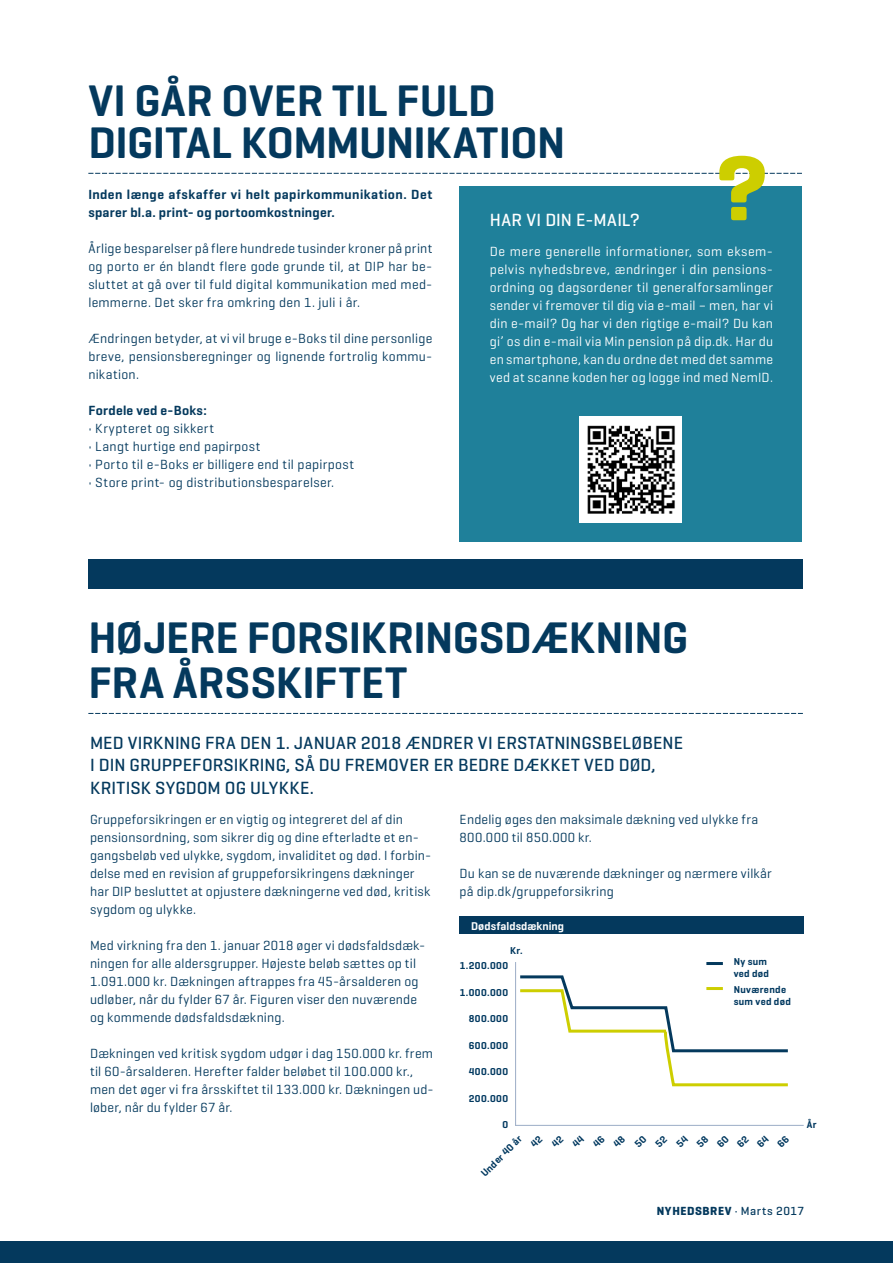
<style>
.page{position:relative;width:893px;height:1263px;background:#fff}
.page>*{position:absolute;margin:0;border:0;box-sizing:border-box;transform-origin:0 0}
.t1{font:700 93.75px "Geogrotesque";color:#cdce00}
.t2{font:600 45px/45px "Geogrotesque";letter-spacing:-.01em;color:#04395d}
.t3{font:500 18px/22.5px "Geogrotesque";letter-spacing:.005em;color:#04395d}
.t4{font:500 18px "Geogrotesque";letter-spacing:.025em;color:#fff}
.t5{font:13.5px/18px "Geogrotesque";letter-spacing:.015em;color:#04395d}
.t6{font:13.5px/18px "Geogrotesque";letter-spacing:.02em;color:#fff;text-align:justify}
.t7{font:600 13.5px/18px "Geogrotesque";letter-spacing:.03em;color:#04395d}
.t8{font:13.5px "Geogrotesque";letter-spacing:.04em;color:#04395d}
.t9{font:700 12px "Geogrotesque";letter-spacing:.045em;color:#04395d}
.t10{font:600 11.4px "Geogrotesque";letter-spacing:.005em;color:#fff}
.t11{font:600 10.2px/12px "Geogrotesque";letter-spacing:.04em;color:#00385f}
.s1{font-weight:500}
</style>
<div class="page">
<div style="left:460px;top:186px;width:342px;height:355px;background:#1f809a"></div>
<div style="left:88px;top:559px;width:715px;height:30px;background:#04395d"></div>
<svg style="left:88px;top:713px;width:715px;height:1px"></svg>
<svg style="left:88px;top:173px;width:714px;height:1px"></svg>
<img style="left:580px;top:417px;width:102px;height:105px">
<hr style="left:515px;top:962px;width:1px;height:164px;background:#9cadc6">
<hr style="left:515px;top:1125px;width:289px;height:1px;background:#9cadc6">
<svg style="left:520px;top:975px;width:268px;height:112px"></svg>
<hr style="left:706px;top:962px;width:17px;height:3px;background:#04395d">
<hr style="left:706px;top:987px;width:17px;height:3px;background:#cdce00">
<div style="left:459px;top:916px;width:345px;height:18px;background:#04395d"></div>
<div style="left:0;top:1242px;width:893px;height:21px;background:#04395d"></div>
<h2 class="t2" style="left:88px;top:79px;width:478px;line-height:42px">VI GÅR OVER TIL FULD<br>DIGITAL KOMMUNIKATION</h2>
<p class="t7" style="left:88px;top:185px;width:346px">Inden længe afskaffer vi helt papirkommunikation. Det sparer bl.a. print- og portoomkostninger.</p>
<p class="t5" style="left:88px;top:239px;width:346px;text-align:justify">Årlige besparelser på flere hundrede tusinder kroner på print og porto er én blandt flere gode grunde til, at DIP har be&shy;sluttet at gå over til fuld digital kommunikation med med&shy;lemmerne. Det sker fra omkring den 1. juli i år.</p>
<p class="t5" style="left:88px;top:329px;width:346px;text-align:justify">Ændringen betyder, at vi vil bruge e-Boks til dine personlige breve, pensionsberegninger og lignende fortrolig kommu&shy;nikation.</p>
<p class="t7" style="left:88px;top:401px;width:120px">Fordele ved e-Boks:</p>
<p class="t8" style="left:88px;top:420px;width:127px">• Krypteret og sikkert</p>
<p class="t5" style="left:88px;top:437px;width:174px">• Langt hurtige end papirpost</p>
<p class="t5" style="left:88px;top:455px;width:267px">• Porto til e-Boks er billigere end til papirpost</p>
<p class="t5" style="left:88px;top:473px;width:247px">• Store print- og distributionsbesparelser.</p>
<h1 class="t1" style="left:716px;top:130px;width:54px">?</h1>
<h3 class="t4" style="left:490px;top:208px;width:152px">HAR VI DIN E-MAIL?</h3>
<p class="t6" style="left:490px;top:242px;width:285px">De mere generelle informationer, som eksem&shy;pelvis nyhedsbreve, ændringer i din pensions&shy;ordning og dagsordener til generalforsamlinger sender vi fremover til dig via e-mail – men, har vi din e-mail? Og har vi den rigtige e-mail? Du kan gi’ os din e-mail via Min pension på dip.dk. Har du en smartphone, kan du ordne det med det samme ved at scanne koden her og logge ind med NemID.</p>
<h2 class="t2" style="left:88px;top:615px;width:601px">HØJERE FORSIKRINGSDÆKNING<br>FRA ÅRSSKIFTET</h2>
<h3 class="t3" style="left:90px;top:731px;width:594px">MED VIRKNING FRA DEN 1. JANUAR 2018 ÆNDRER VI ERSTATNINGSBELØBENE<br>I DIN GRUPPEFORSIKRING, SÅ DU FREMOVER ER BEDRE DÆKKET VED DØD,<br>KRITISK SYGDOM OG ULYKKE.</h3>
<p class="t5" style="left:90px;top:810px;width:343px">Gruppeforsikringen er en vigtig og integreret del af din pensionsordning, som sikrer dig og dine efterladte et en&shy;gangsbeløb ved ulykke, sygdom, invaliditet og død. I forbin&shy;delse med en revision af gruppeforsikringens dækninger har DIP besluttet at opjustere dækningerne ved død, kritisk sygdom og ulykke.</p>
<p class="t5" style="left:90px;top:936px;width:337px">Med virkning fra den 1. januar 2018 øger vi dødsfaldsdæk&shy;ningen for alle aldersgrupper. Højeste beløb sættes op til 1.091.000 kr. Dækningen aftrappes fra 45-årsalderen og udløber, når du fylder 67 år. Figuren viser den nuværende og kommende dødsfaldsdækning.</p>
<p class="t5" style="left:90px;top:1044px;width:345px">Dækningen ved kritisk sygdom udgør i dag 150.000 kr. frem til 60-årsalderen. Herefter falder beløbet til 100.000 kr., men det øger vi fra årsskiftet til 133.000 kr. Dækningen ud&shy;løber, når du fylder 67 år.</p>
<p class="t5" style="left:460px;top:810px;width:300px">Endelig øges den maksimale dækning ved ulykke fra<br>800.000 til 850.000 kr.</p>
<p class="t5" style="left:460px;top:864px;width:314px">Du kan se de nuværende dækninger og nærmere vilkår på dip.dk/gruppeforsikring</p>
<p class="t10" style="left:471px;top:918px;width:94px">Dødsfaldsdækning</p>
<p class="t11" style="left:510px;top:944px;width:14px">Kr.</p>
<p class="t11" style="left:734px;top:956px;width:37px">Ny sum ved død</p>
<p class="t11" style="left:460px;top:959px;width:50px">1.200.000</p>
<p class="t11" style="left:460px;top:986px;width:50px">1.000.000</p>
<p class="t11" style="left:469px;top:1012px;width:41px">800.000</p>
<p class="t11" style="left:469px;top:1039px;width:41px">600.000</p>
<p class="t11" style="left:469px;top:1065px;width:41px">400.000</p>
<p class="t11" style="left:469px;top:1092px;width:41px">200.000</p>
<p class="t11" style="left:502px;top:1119px;width:7px">0</p>
<p class="t11" style="left:478px;top:1170px;width:55px;rotate:-45deg">Under 40 år</p>
<p class="t11" style="left:734px;top:983px;width:59px">Nuværende sum ved død</p>
<p class="t11" style="left:807px;top:1119px;width:11px">År</p>
<p class="t9" style="left:657px;top:1203px;width:149px">NYHEDSBREV <span class="s1">· Marts 2017</span></p>
</div>
